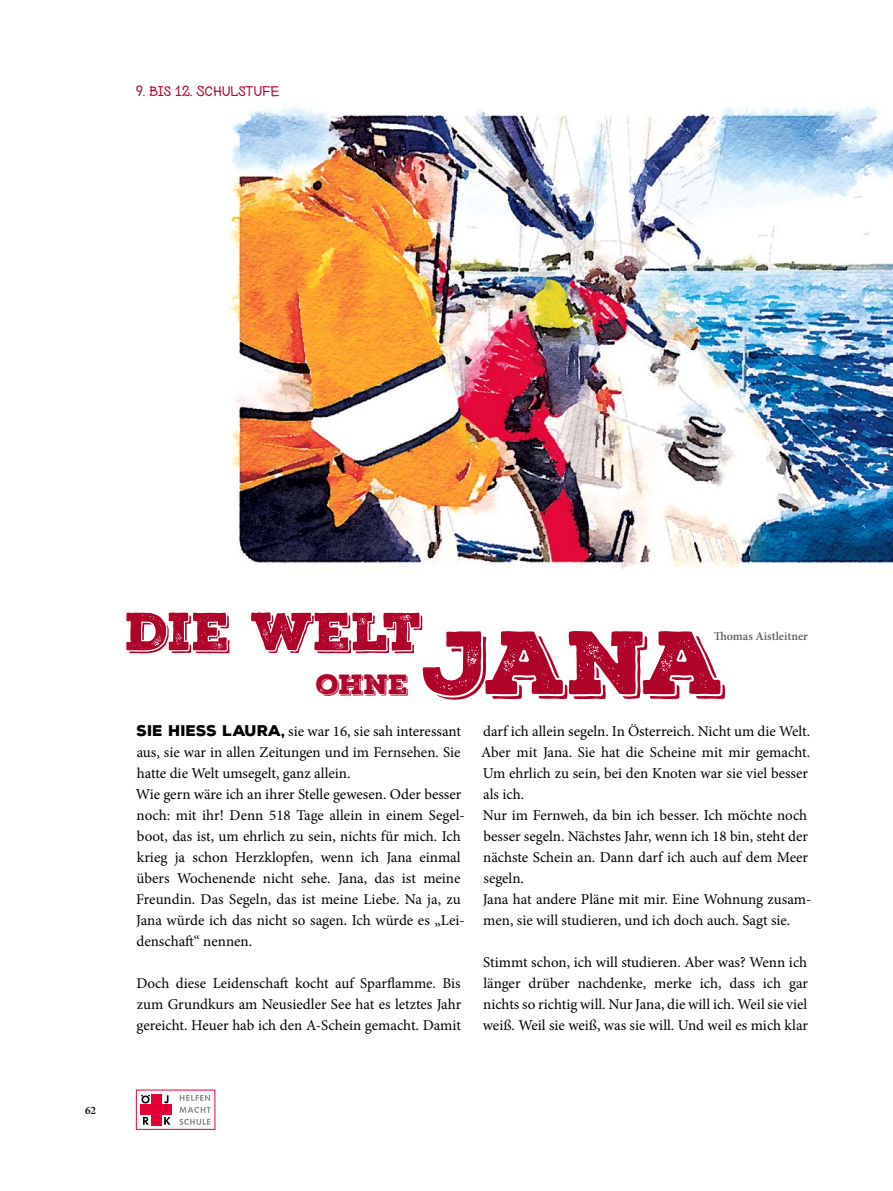
<style>
.page{position:relative;width:893px;height:1191px;background:#fff}
.page>*{position:absolute;margin:0;border:0;box-sizing:border-box;transform-origin:0 0}
.t1{font:86.85px "Nexa Rust Slab Black Shadow 01";color:#af032a}
.t2{font:51.75px "Nexa Rust Slab Black Shadow 01";letter-spacing:-.01em;color:#af032a}
.t3{font:26.85px "Nexa Rust Slab Black Shadow 01";color:#af032a}
.t4{font:15px/21px "Minion Pro";color:#000}
.t5{font:expanded 15px "Nexa Rust Handmade";color:#af032a}
.t6{font:600 12px "Minion Pro";color:#626267}
.t7{font:600 11.25px "Minion Pro";color:#000}
.s1{font-family:"Nexa Rust Sans";font-weight:900}
</style>
<div class="page">
<svg style="left:141px;top:1094px;width:9px;height:9px"></svg>
<svg style="left:164px;top:1095px;width:5px;height:8px"></svg>
<div style="left:151px;top:1094px;width:10px;height:10px;background:#e30037"></div>
<div style="left:141px;top:1104px;width:10px;height:11px;background:#e30037"></div>
<div style="left:151px;top:1104px;width:10px;height:11px;background:#e30037"></div>
<div style="left:161px;top:1104px;width:11px;height:11px;background:#e30037"></div>
<svg style="left:143px;top:1116px;width:6px;height:8px"></svg>
<svg style="left:164px;top:1117px;width:7px;height:7px"></svg>
<div style="left:151px;top:1115px;width:10px;height:10px;background:#e30037"></div>
<svg style="left:179px;top:1118px;width:31px;height:7px"></svg>
<svg style="left:180px;top:1106px;width:30px;height:6px"></svg>
<svg style="left:180px;top:1095px;width:30px;height:5px"></svg>
<img style="left:225px;top:106px;width:668px;height:464px">
<p class="t5" style="left:136px;top:83px;width:145px">9. BIS 12. SCHULSTUFE</p>
<p class="t7" style="left:85px;top:1102px;width:13px">62</p>
<h2 class="t2" style="left:125px;top:596px;width:299px">DIE WELT</h2>
<h3 class="t3" style="left:316px;top:666px;width:94px">OHNE</h3>
<h1 class="t1" style="left:423px;top:604px;width:304px">JANA</h1>
<p class="t4" style="left:136px;top:721px;width:331px"><span class="s1">SIE HIESS LAURA,</span> sie war 16, sie sah interessant aus, sie war in allen Zeitungen und im Fernsehen. Sie hatte die Welt umsegelt, ganz allein.<br>Wie gern wäre ich an ihrer Stelle gewesen. Oder besser noch: mit ihr! Denn 518 Tage allein in einem Segel&shy;boot, das ist, um ehrlich zu sein, nichts für mich. Ich krieg ja schon Herzklopfen, wenn ich Jana einmal übers Wochenende nicht sehe. Jana, das ist meine Freundin. Das Segeln, das ist meine Liebe. Na ja, zu Jana würde ich das nicht so sagen. Ich würde es „Lei&shy;denschaft“ nennen.</p>
<p class="t4" style="left:136px;top:973px;width:327px;text-align:justify">Doch diese Leidenschaft kocht auf Sparflamme. Bis zum Grundkurs am Neusiedler See hat es letztes Jahr gereicht. Heuer hab ich den A-Schein gemacht. Damit</p>
<p class="t6" style="left:714px;top:627px;width:96px">Thomas Aistleitner</p>
<p class="t4" style="left:481px;top:721px;width:332px">darf ich allein segeln. In Österreich. Nicht um die Welt.<br>Aber mit Jana. Sie hat die Scheine mit mir gemacht.<br>Um ehrlich zu sein, bei den Knoten war sie viel besser als ich.<br>Nur im Fernweh, da bin ich besser. Ich möchte noch besser segeln. Nächstes Jahr, wenn ich 18 bin, steht der nächste Schein an. Dann darf ich auch auf dem Meer segeln.<br>Jana hat andere Pläne mit mir. Eine Wohnung zusam&shy;men, sie will studieren, und ich doch auch. Sagt sie.</p>
<p class="t4" style="left:483px;top:952px;width:327px;text-align:justify">Stimmt schon, ich will studieren. Aber was? Wenn ich länger drüber nachdenke, merke ich, dass ich gar nichts so richtig will. Nur Jana, die will ich. Weil sie viel weiß. Weil sie weiß, was sie will. Und weil es mich klar</p>
</div>
